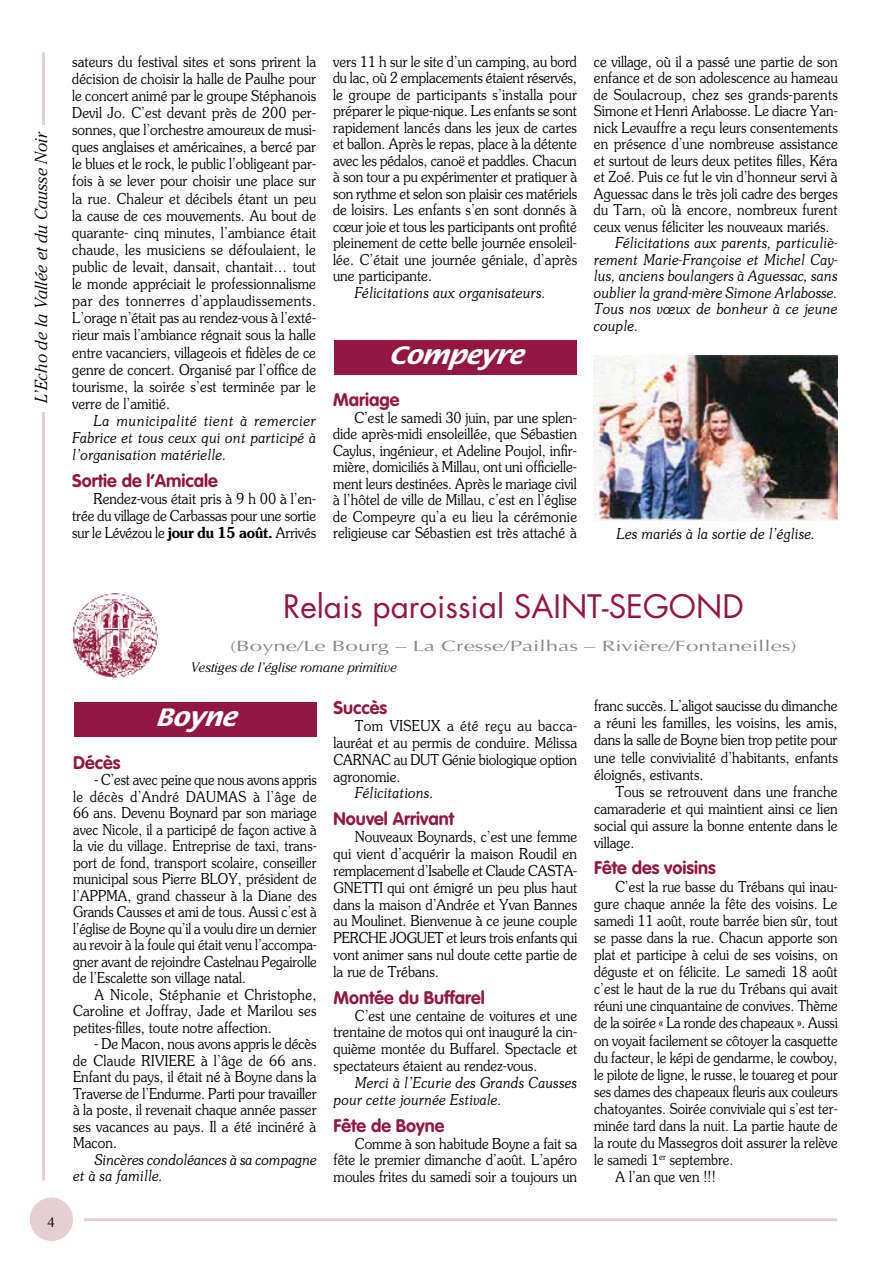
<style>
.page{position:relative;width:893px;height:1263px;background:#fff}
.page>*{position:absolute;margin:0;border:0;box-sizing:border-box;transform-origin:0 0}
.t1{font:31.5px "Futura Std";color:#921743}
.t2{font:italic 700 27px "Flora Std";color:#fff;scale:1.15 1}
._1er_sous-titre{font:700 18px "VAG Rounded Std";color:#921743}
.t3{font:italic 300 17.25px "Cheltenham Std";color:#000}
.Texte_paroisse_inté{font:300 15px/16.5px "Souvenir Std";letter-spacing:.005em;color:#000;text-align:justify;scale:.9 1}
.Texte_paroisse_inté-2{font:300 15px/17.1px "Souvenir Std";letter-spacing:.005em;color:#000;text-align:justify;scale:.88 1}
.remerciement{font:italic 300 15px/16.5px "Souvenir Std";letter-spacing:.005em;color:#000;text-align:justify;scale:.9 1}
.t4{font:15px "Optima";color:#868786;scale:1.49 1}
.t5{font:14.25px "Optima";color:#000}
.t6{font:italic 300 13.5px "Cheltenham Std";color:#000}
.s1{font-weight:600}
</style>
<div class="page">
<div style="left:30px;top:1197px;width:43px;height:44px;background:#e6cfd3;border-radius:50%"></div>
<hr style="left:42px;top:52px;width:3px;height:1128px;background:#e6cfd3">
<hr style="left:84px;top:1218px;width:753px;height:3px;background:#e6cfd3">
<div style="left:34px;top:125px;width:26px;height:286px;background:#fff"></div>
<div style="left:335px;top:340px;width:242px;height:34px;background:#921743"></div>
<img style="left:594px;top:355px;width:244px;height:165px">
<img style="left:73px;top:593px;width:85px;height:85px">
<div style="left:75px;top:703px;width:242px;height:34px;background:#921743"></div>
<p class="t3" style="left:32px;top:403px;width:273px;rotate:-90deg">L’Echo de la Vallée et du Causse Noir</p>
<p class="Texte_paroisse_inté" style="left:72px;top:53px;width:272px;line-height:17.1px">sateurs du festival sites et sons prirent la décision de choisir la halle de Paulhe pour le concert animé par le groupe Stéphanois Devil Jo. C’est devant près de 200 per&shy;sonnes, que l’orchestre amoureux de musi&shy;ques anglaises et américaines, a bercé par le blues et le rock, le public l’obligeant par&shy;fois à se lever pour choisir une place sur la rue. Chaleur et décibels étant un peu la cause de ces mouvements. Au bout de quarante- cinq minutes, l’ambiance était chaude, les musiciens se défoulaient, le public de levait, dansait, chantait… tout le monde appréciait le professionnalisme par des tonnerres d’applaudissements.<br>L’orage n’était pas au rendez-vous à l’exté&shy;rieur mais l’ambiance régnait sous la halle entre vacanciers, villageois et fidèles de ce genre de concert. Organisé par l’office de tourisme, la soirée s’est terminée par le verre de l’amitié.</p>
<p class="remerciement" style="left:72px;top:412px;width:272px;line-height:17.1px;text-indent:21px">La municipalité tient à remercier Fabrice et tous ceux qui ont participé à l’organisation matérielle.</p>
<p class="_1er_sous-titre" style="left:72px;top:470px;width:147px">Sortie de l’Amicale</p>
<p class="Texte_paroisse_inté" style="left:72px;top:490px;width:272px;line-height:17.1px;text-indent:21px">Rendez-vous était pris à 9 h 00 à l’en&shy;trée du village de Carbassas pour une sortie sur le Lévézou le <span class="s1">jour du 15 août.</span> Arrivés</p>
<p class="Texte_paroisse_inté" style="left:333px;top:53px;width:273px">vers 11 h sur le site d’un camping, au bord du lac, où 2 emplacements étaient réservés, le groupe de participants s’installa pour préparer le pique-nique. Les enfants se sont rapidement lancés dans les jeux de cartes et ballon. Après le repas, place à la détente avec les pédalos, canoë et paddles. Chacun à son tour a pu expérimenter et pratiquer à son rythme et selon son plaisir ces matériels de loisirs. Les enfants s’en sont donnés à cœur joie et tous les participants ont profité pleinement de cette belle journée ensoleil&shy;lée. C’était une journée géniale, d’après une participante.</p>
<p class="remerciement" style="left:354px;top:284px;width:214px">Félicitations aux organisateurs.</p>
<p class="t2" style="left:389px;top:340px;width:125px">Compeyre</p>
<p class="_1er_sous-titre" style="left:333px;top:389px;width:68px">Mariage</p>
<p class="Texte_paroisse_inté" style="left:333px;top:409px;width:273px;text-indent:21px">C’est le samedi 30 juin, par une splen&shy;dide après-midi ensoleillée, que Sébastien Caylus, ingénieur, et Adeline Poujol, infir&shy;mière, domiciliés à Millau, ont uni officielle&shy;ment leurs destinées. Après le mariage civil à l’hôtel de ville de Millau, c’est en l’église de Compeyre qu’a eu lieu la cérémonie religieuse car Sébastien est très attaché à</p>
<p class="Texte_paroisse_inté" style="left:594px;top:53px;width:272px">ce village, où il a passé une partie de son enfance et de son adolescence au hameau de Soulacroup, chez ses grands-parents Simone et Henri Arlabosse. Le diacre Yan&shy;nick Levauffre a reçu leurs consentements en présence d’une nombreuse assistance et surtout de leurs deux petites filles, Kéra et Zoé. Puis ce fut le vin d’honneur servi à Aguessac dans le très joli cadre des berges du Tarn, où là encore, nombreux furent ceux venus féliciter les nouveaux mariés.</p>
<p class="remerciement" style="left:594px;top:235px;width:272px;text-indent:21px">Félicitations aux parents, particuliè&shy;rement Marie-Françoise et Michel Cay&shy;lus, anciens boulangers à Aguessac, sans oublier la grand-mère Simone Arlabosse.<br>Tous nos vœux de bonheur à ce jeune couple.</p>
<p class="remerciement" style="left:616px;top:525px;width:222px">Les mariés à la sortie de l’église.</p>
<p class="t5" style="left:47px;top:1213px;width:9px">4</p>
<p class="t1" style="left:283px;top:586px;width:462px">Relais paroissial SAINT-SEGOND</p>
<p class="t4" style="left:230px;top:637px;width:382px">(Boyne/Le Bourg – La Cresse/Pailhas – Rivière/Fontaneilles)</p>
<p class="t6" style="left:191px;top:660px;width:208px">Vestiges de l’église romane primitive</p>
<p class="t2" style="left:156px;top:703px;width:78px">Boyne</p>
<p class="Texte_paroisse_inté" style="left:594px;top:697px;width:272px;line-height:17.1px">franc succès. L’aligot saucisse du dimanche a réuni les familles, les voisins, les amis, dans la salle de Boyne bien trop petite pour une telle convivialité d’habitants, enfants éloignés, estivants.</p>
<p class="Texte_paroisse_inté" style="left:594px;top:783px;width:272px;line-height:17.1px;text-indent:21px">Tous se retrouvent dans une franche camaraderie et qui maintient ainsi ce lien social qui assure la bonne entente dans le village.</p>
<p class="_1er_sous-titre" style="left:594px;top:857px;width:123px">Fête des voisins</p>
<p class="Texte_paroisse_inté-2" style="left:594px;top:878px;width:278px;text-indent:21px">C’est la rue basse du Trébans qui inau&shy;gure chaque année la fête des voisins. Le samedi 11 août, route barrée bien sûr, tout se passe dans la rue. Chacun apporte son plat et participe à celui de ses voisins, on déguste et on félicite. Le samedi 18 août c’est le haut de la rue du Trébans qui avait réuni une cinquantaine de convives. Thème de la soirée « La ronde des chapeaux ». Aussi on voyait facilement se côtoyer la casquette du facteur, le képi de gendarme, le cowboy, le pilote de ligne, le russe, le touareg et pour ses dames des chapeaux fleuris aux couleurs chatoyantes. Soirée conviviale qui s’est ter&shy;minée tard dans la nuit. La partie haute de la route du Massegros doit assurer la relève le samedi 1<sup>er</sup> septembre.</p>
<p class="Texte_paroisse_inté" style="left:615px;top:1169px;width:113px">A l’an que ven !!!</p>
<p class="_1er_sous-titre" style="left:334px;top:697px;width:55px">Succès</p>
<p class="Texte_paroisse_inté" style="left:334px;top:717px;width:272px;line-height:17px;text-indent:21px">Tom VISEUX a été reçu au bacca&shy;lauréat et au permis de conduire. Mélissa CARNAC au DUT Génie biologique option agronomie.</p>
<p class="remerciement" style="left:355px;top:785px;width:89px">Félicitations.</p>
<p class="_1er_sous-titre" style="left:334px;top:808px;width:122px">Nouvel Arrivant</p>
<p class="Texte_paroisse_inté" style="left:334px;top:828px;width:272px;line-height:17px;text-indent:21px">Nouveaux Boynards, c’est une femme qui vient d’acquérir la maison Roudil en remplacement d’Isabelle et Claude CASTA-GNETTI qui ont émigré un peu plus haut dans la maison d’Andrée et Yvan Bannes au Moulinet. Bienvenue à ce jeune couple PERCHE JOGUET et leurs trois enfants qui vont animer sans nul doute cette partie de la rue de Trébans.</p>
<p class="_1er_sous-titre" style="left:334px;top:987px;width:153px">Montée du Buffarel</p>
<p class="Texte_paroisse_inté" style="left:334px;top:1007px;width:272px;line-height:17px;text-indent:21px">C’est une centaine de voitures et une trentaine de motos qui ont inauguré la cin&shy;quième montée du Buffarel. Spectacle et spectateurs étaient au rendez-vous.</p>
<p class="remerciement" style="left:334px;top:1074px;width:272px;line-height:17px;text-indent:21px">Merci à l’Ecurie des Grands Causses pour cette journée Estivale.</p>
<p class="_1er_sous-titre" style="left:334px;top:1115px;width:112px">Fête de Boyne</p>
<p class="Texte_paroisse_inté" style="left:334px;top:1135px;width:272px;line-height:17px;text-indent:21px">Comme à son habitude Boyne a fait sa fête le premier dimanche d’août. L’apéro moules frites du samedi soir a toujours un</p>
<p class="_1er_sous-titre" style="left:73px;top:752px;width:49px">Décès</p>
<p class="Texte_paroisse_inté-2" style="left:73px;top:772px;width:278px;line-height:16.5px;text-indent:21px">- C’est avec peine que nous avons appris le décès d’André DAUMAS à l’âge de 66 ans. Devenu Boynard par son mariage avec Nicole, il a participé de façon active à la vie du village. Entreprise de taxi, trans&shy;port de fond, transport scolaire, conseiller municipal sous Pierre BLOY, président de l’APPMA, grand chasseur à la Diane des Grands Causses et ami de tous. Aussi c’est à l’église de Boyne qu’il a voulu dire un dernier au revoir à la foule qui était venu l’accompa&shy;gner avant de rejoindre Castelnau Pegairolle de l’Escalette son village natal.</p>
<p class="Texte_paroisse_inté" style="left:73px;top:986px;width:272px;text-indent:21px">A Nicole, Stéphanie et Christophe, Caroline et Joffray, Jade et Marilou ses petites-filles, toute notre affection.</p>
<p class="Texte_paroisse_inté" style="left:73px;top:1036px;width:272px;text-indent:21px">- De Macon, nous avons appris le décès de Claude RIVIERE à l’âge de 66 ans.<br>Enfant du pays, il était né à Boyne dans la Traverse de l’Endurme. Parti pour travailler à la poste, il revenait chaque année passer ses vacances au pays. Il a été incinéré à Macon.</p>
<p class="remerciement" style="left:73px;top:1151px;width:272px;text-indent:21px">Sincères condoléances à sa compagne et à sa famille.</p>
</div>
